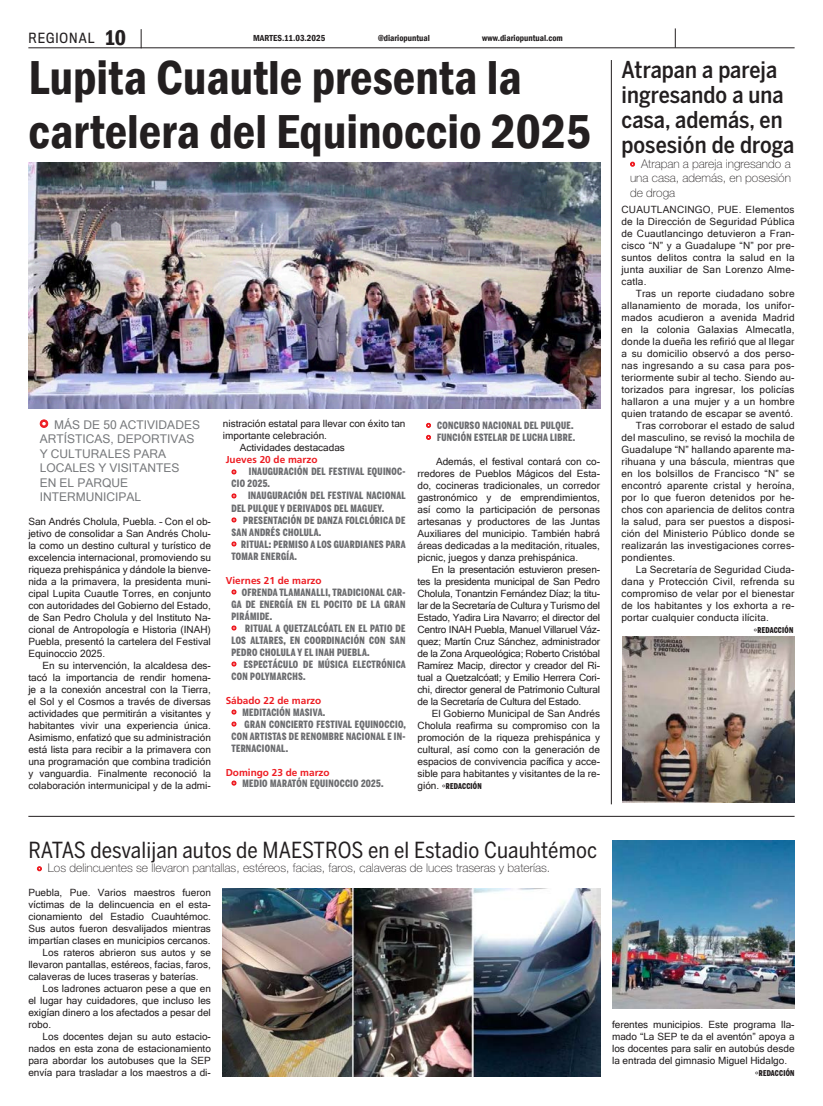
<style>
.page{position:relative;width:823px;height:1106px;background:#fff}
.page>*{position:absolute;margin:0;border:0;box-sizing:border-box;transform-origin:0 0}
.t1{font:600 condensed 49px/54px "Franklin Gothic";color:#231f20}
.t2{font:500 23px/25px "Benton Sans Cond";letter-spacing:.005em;color:#231f20}
.t3{font:22px "Benton Sans Cond";letter-spacing:.005em;color:#231f20}
.t4{font:600 condensed 22px "Franklin Gothic";color:#231f20}
.t5{font:13px "Titling Gothic FB Narrow";letter-spacing:.08em;color:#231f20}
.t6{font:100 12px/14.4px "Helvetica Neue LT Std";color:#231f20;text-align:justify}
.t7{font:12px/14.4px "Microsoft Sans Serif";color:#76787b}
.t8{font:10px/12px "Microsoft Sans Serif";color:#231f20;text-align:justify}
.t9{font:900 10px/12px "Benton Sans Comp";letter-spacing:.03em;color:#6c6d70}
.t10{font:700 10px "Frutiger LT Std";color:#ee1d23}
.t11{font:600 condensed 9px "Franklin Gothic";color:#231f20}
.t12{font:900 8px "Benton Sans Comp";letter-spacing:.03em;color:#231f20}
.s1{font-family:"Microsoft Sans Serif";font-weight:400;font-size:10px}
</style>
<div class="page">
<hr style="left:28px;top:47px;width:766px;height:1px;background:#231f20">
<svg style="left:674px;top:28px;width:1px;height:20px"></svg>
<svg style="left:141px;top:29px;width:1px;height:19px"></svg>
<img style="left:28px;top:162px;width:571px;height:246px">
<svg style="left:39px;top:419px;width:10px;height:9px"></svg>
<svg style="left:231px;top:469px;width:6px;height:6px"></svg>
<svg style="left:231px;top:493px;width:6px;height:6px"></svg>
<svg style="left:231px;top:517px;width:6px;height:6px"></svg>
<svg style="left:231px;top:541px;width:6px;height:6px"></svg>
<svg style="left:231px;top:589px;width:6px;height:6px"></svg>
<svg style="left:231px;top:625px;width:6px;height:6px"></svg>
<svg style="left:231px;top:661px;width:6px;height:6px"></svg>
<svg style="left:231px;top:709px;width:6px;height:18px"></svg>
<svg style="left:231px;top:780px;width:6px;height:6px"></svg>
<svg style="left:426px;top:422px;width:5px;height:6px"></svg>
<svg style="left:426px;top:434px;width:5px;height:6px"></svg>
<hr style="left:28px;top:815px;width:766px;height:1px;background:#231f20">
<svg style="left:630px;top:161px;width:5px;height:6px"></svg>
<img style="left:622px;top:636px;width:172px;height:167px">
<hr style="left:610px;top:60px;width:1px;height:744px;background:#231f20">
<svg style="left:36px;top:866px;width:6px;height:6px"></svg>
<img style="left:223px;top:888px;width:376px;height:188px">
<img style="left:612px;top:840px;width:182px;height:168px">
<p class="t5" style="left:28px;top:31px;width:68px">REGIONAL</p>
<p class="t4" style="left:104px;top:23px;width:24px">10</p>
<p class="t11" style="left:253px;top:32px;width:74px">MARTES.11.03.2025</p>
<p class="t11" style="left:378px;top:32px;width:53px">@diariopuntual</p>
<p class="t11" style="left:482px;top:32px;width:82px">www.diariopuntual.com</p>
<p class="t1" style="left:28px;top:50px;width:564px">Lupita Cuautle presenta la cartelera del Equinoccio 2025</p>
<p class="t7" style="left:40px;top:417px;width:162px;text-indent:15px">MÁS DE 50 ACTIVIDADES<br>ARTÍSTICAS, DEPORTIVAS<br>Y CULTURALES PARA<br>LOCALES Y VISITANTES<br>EN EL PARQUE<br>INTERMUNICIPAL</p>
<p class="t8" style="left:28px;top:515px;width:184px">San Andrés Cholula, Puebla. – Con el ob&shy;jetivo de consolidar a San Andrés Cholu&shy;la como un destino cultural y turístico de excelencia internacional, promoviendo su riqueza prehispánica y dándole la bienve&shy;nida a la primavera, la presidenta muni&shy;cipal Lupita Cuautle Torres, en conjunto con autoridades del Gobierno del Estado, de San Pedro Cholula y del Instituto Na&shy;cional de Antropología e Historia (INAH)<br>Puebla, presentó la cartelera del Festival Equinoccio 2025.</p>
<p class="t8" style="left:28px;top:659px;width:184px;text-indent:14px">En su intervención, la alcaldesa des&shy;tacó la importancia de rendir homena&shy;je a la conexión ancestral con la Tierra, el Sol y el Cosmos a través de diversas actividades que permitirán a visitantes y habitantes vivir una experiencia única.<br>Asimismo, enfatizó que su administración está lista para recibir a la primavera con una programación que combina tradición y vanguardia. Finalmente reconoció la colaboración intermunicipal y de la admi-</p>
<p class="t8" style="left:223px;top:418px;width:184px">nistración estatal para llevar con éxito tan importante celebración.</p>
<p class="t8" style="left:240px;top:442px;width:107px">Actividades destacadas</p>
<p class="t10" style="left:225px;top:454px;width:93px">Jueves 20 de marzo</p>
<p class="t9" style="left:231px;top:466px;width:175px;text-indent:17px">INAUGURACIÓN DEL FESTIVAL EQUINOC-<br>CIO 2025.</p>
<p class="t9" style="left:231px;top:490px;width:176px;text-indent:17px">INAUGURACIÓN DEL FESTIVAL NACIONAL<br>DEL PULQUE Y DERIVADOS DEL MAGUEY.</p>
<p class="t9" style="left:231px;top:514px;width:175px;text-indent:12px">PRESENTACIÓN DE DANZA FOLCLÓRICA DE<br>SAN ANDRÉS CHOLULA.</p>
<p class="t9" style="left:231px;top:538px;width:176px;text-indent:10px">RITUAL: PERMISO A LOS GUARDIANES PARA<br>TOMAR ENERGÍA.</p>
<p class="t10" style="left:225px;top:574px;width:97px">Viernes 21 de marzo</p>
<p class="t9" style="left:231px;top:586px;width:175px;text-align:justify;text-indent:10px">OFRENDA TLAMANALLI, TRADICIONAL CAR-GA DE ENERGÍA EN EL POCITO DE LA GRAN PIRÁMIDE.</p>
<p class="t9" style="left:231px;top:622px;width:175px;text-align:justify;text-indent:14px">RITUAL A QUETZALCÓATL EN EL PATIO DE LOS ALTARES, EN COORDINACIÓN CON SAN PEDRO CHOLULA Y EL INAH PUEBLA.</p>
<p class="t9" style="left:231px;top:658px;width:176px;text-indent:12px">ESPECTÁCULO DE MÚSICA ELECTRÓNICA<br>CON POLYMARCHS.</p>
<p class="t10" style="left:225px;top:694px;width:97px">Sábado 22 de marzo</p>
<p class="t9" style="left:242px;top:706px;width:84px">MEDITACIÓN MASIVA.</p>
<p class="t9" style="left:231px;top:718px;width:176px;text-align:justify;text-indent:13px">GRAN CONCIERTO FESTIVAL EQUINOCCIO, CON ARTISTAS DE RENOMBRE NACIONAL E IN-TERNACIONAL.</p>
<p class="t10" style="left:225px;top:766px;width:105px">Domingo 23 de marzo</p>
<p class="t9" style="left:242px;top:777px;width:142px">MEDIO MARATÓN EQUINOCCIO 2025.</p>
<p class="t9" style="left:437px;top:419px;width:138px">CONCURSO NACIONAL DEL PULQUE.</p>
<p class="t9" style="left:437px;top:431px;width:139px">FUNCIÓN ESTELAR DE LUCHA LIBRE.</p>
<p class="t8" style="left:417px;top:455px;width:184px;text-indent:19px">Además, el festival contará con co&shy;rredores de Pueblos Mágicos del Esta&shy;do, cocineras tradicionales, un corredor gastronómico y de emprendimientos, así como la participación de personas artesanas y productores de las Juntas Auxiliares del municipio. También habrá áreas dedicadas a la meditación, rituales, picnic, juegos y danza prehispánica.</p>
<p class="t8" style="left:417px;top:563px;width:184px;text-indent:14px">En la presentación estuvieron presen&shy;tes la presidenta municipal de San Pedro Cholula, Tonantzin Fernández Díaz; la titu&shy;lar de la Secretaría de Cultura y Turismo del Estado, Yadira Lira Navarro; el director del Centro INAH Puebla, Manuel Villaruel Váz&shy;quez; Martín Cruz Sánchez, administrador de la Zona Arqueológica; Roberto Cristóbal Ramírez Macip, director y creador del Ri&shy;tual a Quetzalcóatl; y Emilio Herrera Cori&shy;chi, director general de Patrimonio Cultural de la Secretaría de Cultura del Estado.</p>
<p class="t8" style="left:417px;top:707px;width:184px;text-indent:14px">El Gobierno Municipal de San Andrés Cholula reafirma su compromiso con la promoción de la riqueza prehispánica y cultural, así como con la generación de espacios de convivencia pacífica y acce&shy;sible para habitantes y visitantes de la re-</p>
<p class="t12" style="left:417px;top:781px;width:66px"><span class="s1">gión. °</span>REDACCIÓN</p>
<p class="t2" style="left:621px;top:57px;width:174px">Atrapan a pareja ingresando a una casa, además, en posesión de droga</p>
<p class="t6" style="left:629px;top:156px;width:162px;text-indent:11px">Atrapan a pareja ingresando a una casa, además, en posesión de droga</p>
<p class="t8" style="left:621px;top:203px;width:174px">CUAUTLANCINGO, PUE. Elementos de la Dirección de Seguridad Pública de Cuautlancingo detuvieron a Fran&shy;cisco “N” y a Guadalupe “N” por pre&shy;suntos delitos contra la salud en la junta auxiliar de San Lorenzo Alme&shy;catla.</p>
<p class="t8" style="left:621px;top:287px;width:174px;text-indent:14px">Tras un reporte ciudadano sobre allanamiento de morada, los unifor&shy;mados acudieron a avenida Madrid en la colonia Galaxias Almecatla, donde la dueña les refirió que al llegar a su domicilio observó a dos perso&shy;nas ingresando a su casa para pos&shy;teriormente subir al techo. Siendo au&shy;torizados para ingresar, los policías hallaron a una mujer y a un hombre quien tratando de escapar se aventó.</p>
<p class="t8" style="left:621px;top:419px;width:174px;text-indent:14px">Tras corroborar el estado de salud del masculino, se revisó la mochila de Guadalupe “N” hallando aparente ma&shy;rihuana y una báscula, mientras que en los bolsillos de Francisco “N” se encontró aparente cristal y heroína, por lo que fueron detenidos por he&shy;chos con apariencia de delitos contra la salud, para ser puestos a disposi&shy;ción del Ministerio Público donde se realizarán las investigaciones corres&shy;pondientes.</p>
<p class="t8" style="left:621px;top:563px;width:174px;text-indent:14px">La Secretaría de Seguridad Ciuda&shy;dana y Protección Civil, refrenda su compromiso de velar por el bienestar de los habitantes y los exhorta a re&shy;portar cualquier conducta ilícita.</p>
<p class="t12" style="left:753px;top:625px;width:41px"><span class="s1">°</span>REDACCIÓN</p>
<p class="t3" style="left:28px;top:837px;width:570px">RATAS desvalijan autos de MAESTROS en el Estadio Cuauhtémoc</p>
<p class="t6" style="left:48px;top:860px;width:503px">Los delincuentes se llevaron pantallas, estéreos, facias, faros, calaveras de luces traseras y baterías.</p>
<p class="t8" style="left:28px;top:886px;width:184px">Puebla, Pue. Varios maestros fueron víctimas de la delincuencia en el esta&shy;cionamiento del Estadio Cuauhtémoc.<br>Sus autos fueron desvalijados mientras impartían clases en municipios cercanos.</p>
<p class="t8" style="left:28px;top:946px;width:184px;text-indent:14px">Los rateros abrieron sus autos y se llevaron pantallas, estéreos, facias, faros, calaveras de luces traseras y baterías.</p>
<p class="t8" style="left:28px;top:982px;width:184px;text-indent:14px">Los ladrones actuaron pese a que en el lugar hay cuidadores, que incluso les exigían dinero a los afectados a pesar del robo.</p>
<p class="t8" style="left:28px;top:1030px;width:184px;text-indent:14px">Los docentes dejan su auto estacio&shy;nados en esta zona de estacionamiento para abordar los autobuses que la SEP envía para trasladar a los maestros a di-</p>
<p class="t8" style="left:611px;top:1018px;width:184px">ferentes municipios. Este programa lla&shy;mado “La SEP te da el aventón” apoya a los docentes para salir en autobús desde la entrada del gimnasio Miguel Hidalgo.</p>
<p class="t12" style="left:754px;top:1068px;width:41px"><span class="s1">°</span>REDACCIÓN</p>
</div>
